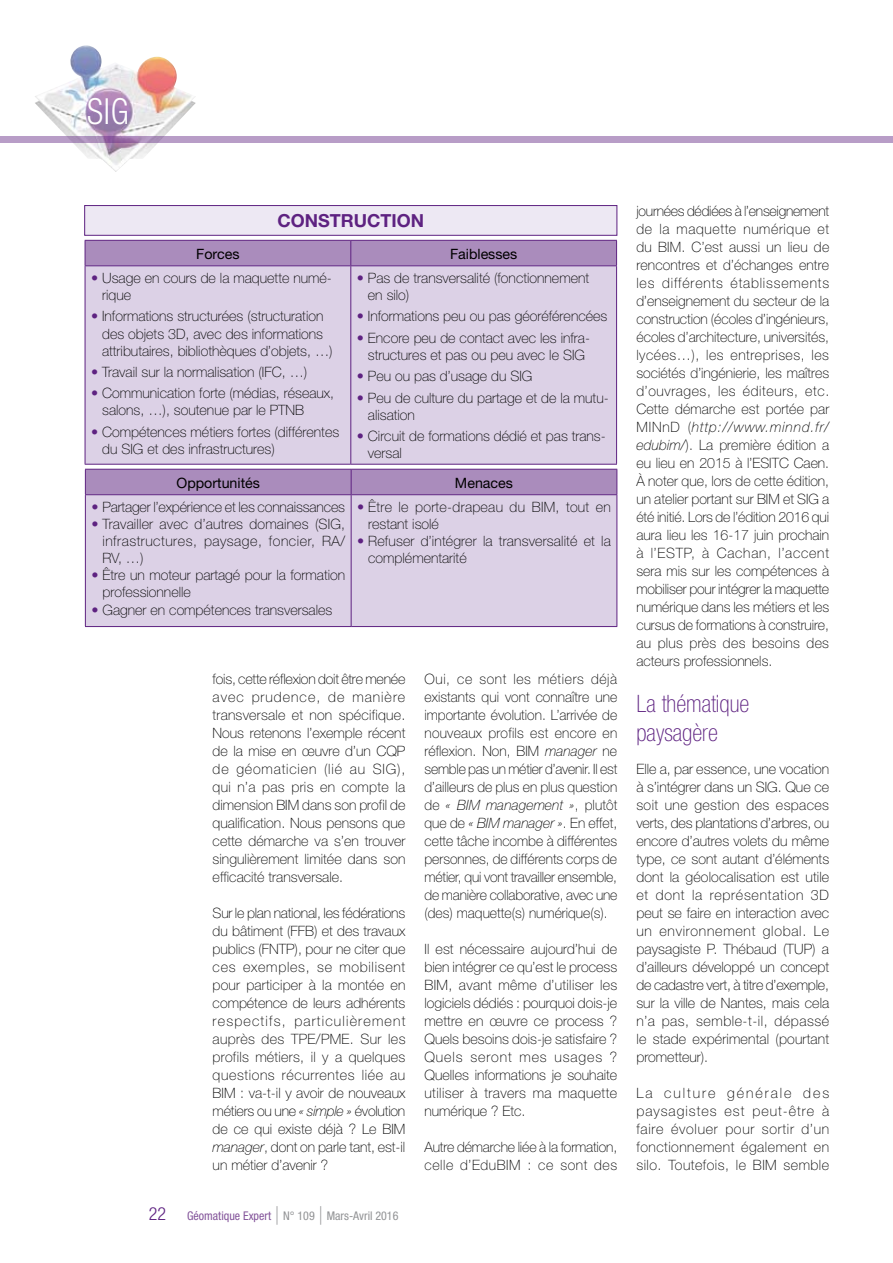
<style>
.page{position:relative;width:893px;height:1263px;background:#fff}
.page>*{position:absolute;margin:0;border:0;box-sizing:border-box;transform-origin:0 0}
.t1{font:300 condensed 36px "Helvetica Neue";color:#fff;scale:.93 1}
.t2{font:100 condensed 24px/28.8px "Helvetica Neue";color:#5e2281}
.t3{font:700 18px "Helvetica Neue";color:#5e2281}
.t4{font:100 14.25px/18px "Helvetica Neue";color:#000}
.t5{font:100 14.25px/17.1px "Helvetica Neue";letter-spacing:.02em;color:#000}
.t6{font:14.25px "Helvetica Neue";color:#000}
.t7{font:condensed 12px "Helvetica Neue";color:#929395}
.s1{color:#5e2281}
.s2{font-style:italic}
.s3{font-weight:300;font-size:18px;color:#5e2281}
.s4{color:#83549a}
</style>
<div class="page">
<img style="left:35px;top:45px;width:161px;height:127px">
<svg style="left:0;top:136px;width:893px;height:6px;background:#b59ac4"></svg>
<div style="left:86px;top:266px;width:530px;height:198px;background:#dcd1e6"></div>
<div style="left:85px;top:240px;width:532px;height:25px;background:#aa8cbc"></div>
<hr style="left:85px;top:265px;width:266px;height:1px;background:#5e2281">
<hr style="left:85px;top:266px;width:1px;height:198px;background:#5e2281">
<hr style="left:351px;top:265px;width:266px;height:1px;background:#5e2281">
<hr style="left:350px;top:266px;width:1px;height:198px;background:#5e2281">
<hr style="left:616px;top:266px;width:1px;height:198px;background:#5e2281">
<hr style="left:85px;top:464px;width:266px;height:1px;background:#5e2281">
<hr style="left:351px;top:464px;width:266px;height:1px;background:#5e2281">
<div style="left:86px;top:495px;width:530px;height:131px;background:#dcd1e6"></div>
<div style="left:85px;top:469px;width:532px;height:25px;background:#aa8cbc"></div>
<hr style="left:85px;top:494px;width:266px;height:1px;background:#5e2281">
<hr style="left:85px;top:495px;width:1px;height:131px;background:#5e2281">
<hr style="left:351px;top:494px;width:266px;height:1px;background:#5e2281">
<hr style="left:351px;top:495px;width:1px;height:131px;background:#5e2281">
<hr style="left:616px;top:495px;width:1px;height:131px;background:#5e2281">
<hr style="left:85px;top:626px;width:266px;height:1px;background:#5e2281">
<hr style="left:351px;top:626px;width:266px;height:1px;background:#5e2281">
<div style="left:85px;top:206px;width:532px;height:29px;background:#ede8f3"></div>
<div style="left:84px;top:205px;width:533px;height:31px;border:1px solid #5e2281"></div>
<h1 class="t1" style="left:87px;top:91px;width:46px">SIG</h1>
<p class="t3" style="left:277px;top:210px;width:148px">CONSTRUCTION</p>
<p class="t6" style="left:196px;top:245px;width:45px">Forces</p>
<p class="t6" style="left:450px;top:245px;width:69px">Faiblesses</p>
<p class="t4" style="left:102px;top:269px;width:231px;line-height:17.1px;text-indent:-11px"><span class="s1">•</span> Usage en cours de la maquette numé&shy;rique</p>
<p class="t4" style="left:102px;top:308px;width:232px;line-height:17.1px;text-indent:-11px"><span class="s1">•</span> Informations structurées (structuration des objets 3D, avec des informations attributaires, bibliothèques d’objets, …)</p>
<p class="t4" style="left:91px;top:363px;width:218px"><span class="s1">•</span> Travail sur la normalisation (IFC, …)</p>
<p class="t4" style="left:102px;top:385px;width:234px;line-height:17.1px;text-indent:-11px"><span class="s1">•</span> Communication forte (médias, réseaux, salons, …), soutenue par le PTNB</p>
<p class="t4" style="left:102px;top:423px;width:239px;line-height:17.1px;text-indent:-11px"><span class="s1">•</span> Compétences métiers fortes (différentes du SIG et des infrastructures)</p>
<p class="t4" style="left:368px;top:269px;width:223px;line-height:17.1px;text-indent:-11px"><span class="s1">•</span> Pas de transversalité (fonctionnement en silo)</p>
<p class="t4" style="left:357px;top:307px;width:252px"><span class="s1">•</span> Informations peu ou pas géoréférencées</p>
<p class="t4" style="left:357px;top:329px;width:235px;line-height:17.1px;text-align:center"><span class="s1">•</span> Encore peu de contact avec les infra&shy;structures et pas ou peu avec le SIG</p>
<p class="t4" style="left:357px;top:367px;width:177px"><span class="s1">•</span> Peu ou pas d’usage du SIG</p>
<p class="t4" style="left:368px;top:389px;width:242px;line-height:17.1px;text-indent:-11px"><span class="s1">•</span> Peu de culture du partage et de la mutu&shy;alisation</p>
<p class="t4" style="left:368px;top:427px;width:239px;line-height:17.1px;text-indent:-11px"><span class="s1">•</span> Circuit de formations dédié et pas trans&shy;versal</p>
<p class="t6" style="left:177px;top:474px;width:85px">Opportunités</p>
<p class="t6" style="left:455px;top:474px;width:60px">Menaces</p>
<p class="t4" style="left:91px;top:498px;width:255px"><span class="s1">•</span> Partager l’expérience et les connaissances</p>
<p class="t4" style="left:102px;top:515px;width:244px;line-height:17.1px;text-align:justify;text-indent:-11px"><span class="s1">•</span> Travailler avec d’autres domaines (SIG, infrastructures, paysage, foncier, RA/ RV, …)</p>
<p class="t4" style="left:102px;top:567px;width:244px;line-height:17.1px;text-indent:-11px"><span class="s1">•</span> Être un moteur partagé pour la formation professionnelle</p>
<p class="t4" style="left:91px;top:600px;width:243px"><span class="s1">•</span> Gagner en compétences transversales</p>
<p class="t5" style="left:368px;top:498px;width:244px;text-indent:-11px"><span class="s1">•</span> Être le porte-drapeau du BIM, tout en restant isolé</p>
<p class="t4" style="left:368px;top:532px;width:244px;line-height:17.1px;text-indent:-11px"><span class="s1">•</span> Refuser d’intégrer la transversalité et la complémentarité</p>
<p class="t4" style="left:213px;top:670px;width:194px;text-align:justify">fois, cette réflexion doit être menée avec prudence, de manière transversale et non spécifique.<br>Nous retenons l’exemple récent de la mise en œuvre d’un CQP de géomaticien (lié au SIG), qui n’a pas pris en compte la dimension BIM dans son profil de qualification. Nous pensons que cette démarche va s’en trouver singulièrement limitée dans son efficacité transversale.</p>
<p class="t4" style="left:213px;top:904px;width:194px;text-align:justify">Sur le plan national, les fédérations du bâtiment (FFB) et des travaux publics (FNTP), pour ne citer que ces exemples, se mobilisent pour participer à la montée en compétence de leurs adhérents respectifs, particulièrement auprès des TPE/PME. Sur les profils métiers, il y a quelques questions récurrentes liée au BIM : va-t-il y avoir de nouveaux métiers ou une <span class="s2">« simple »</span> évolution de ce qui existe déjà ? Le BIM <span class="s2">manager</span>, dont on parle tant, est-il un métier d’avenir ?</p>
<p class="t7" style="left:149px;top:1209px;width:251px"><span class="s3">22</span> <span class="s4">Géomatique Expert</span> N° 109 Mars-Avril 2016</p>
<p class="t4" style="left:424px;top:670px;width:194px;text-align:justify">Oui, ce sont les métiers déjà existants qui vont connaître une importante évolution. L’arrivée de nouveaux profils est encore en réflexion. Non, BIM <span class="s2">manager</span> ne semble pas un métier d’avenir. Il est d’ailleurs de plus en plus question de <span class="s2">« BIM management »</span>, plutôt que de <span class="s2">« BIM manager »</span>. En effet, cette tâche incombe à différentes personnes, de différents corps de métier, qui vont travailler ensemble, de manière collaborative, avec une (des) maquette(s) numérique(s).</p>
<p class="t4" style="left:424px;top:940px;width:194px;text-align:justify">Il est nécessaire aujourd’hui de bien intégrer ce qu’est le process BIM, avant même d’utiliser les logiciels dédiés : pourquoi dois-je mettre en œuvre ce process ?<br>Quels besoins dois-je satisfaire ?<br>Quels seront mes usages ?<br>Quelles informations je souhaite utiliser à travers ma maquette numérique ? Etc.</p>
<p class="t4" style="left:424px;top:1138px;width:194px">Autre démarche liée à la formation, celle d’EduBIM : ce sont des</p>
<p class="t4" style="left:636px;top:202px;width:194px;text-align:justify">journées dédiées à l’enseignement de la maquette numérique et du BIM. C’est aussi un lieu de rencontres et d’échanges entre les différents établissements d’enseignement du secteur de la construction (écoles d’ingénieurs, écoles d’architecture, universités, lycées…), les entreprises, les sociétés d’ingénierie, les maîtres d’ouvrages, les éditeurs, etc.<br>Cette démarche est portée par MINnD (<span class="s2">http://www.minnd.fr/ edubim/</span>). La première édition a eu lieu en 2015 à l’ESITC Caen.<br>À noter que, lors de cette édition, un atelier portant sur BIM et SIG a été initié. Lors de l’édition 2016 qui aura lieu les 16-17 juin prochain à l’ESTP, à Cachan, l’accent sera mis sur les compétences à mobiliser pour intégrer la maquette numérique dans les métiers et les cursus de formations à construire, au plus près des besoins des acteurs professionnels.</p>
<h2 class="t2" style="left:636px;top:689px;width:114px">La thématique paysagère</h2>
<p class="t4" style="left:636px;top:760px;width:194px;text-align:justify">Elle a, par essence, une vocation à s’intégrer dans un SIG. Que ce soit une gestion des espaces verts, des plantations d’arbres, ou encore d’autres volets du même type, ce sont autant d’éléments dont la géolocalisation est utile et dont la représentation 3D peut se faire en interaction avec un environnement global. Le paysagiste P. Thébaud (TUP) a d’ailleurs développé un concept de cadastre vert, à titre d’exemple, sur la ville de Nantes, mais cela n’a pas, semble-t-il, dépassé le stade expérimental (pourtant prometteur).</p>
<p class="t4" style="left:636px;top:1084px;width:194px;text-align:justify">La culture générale des paysagistes est peut-être à faire évoluer pour sortir d’un fonctionnement également en silo. Toutefois, le BIM semble</p>
</div>
